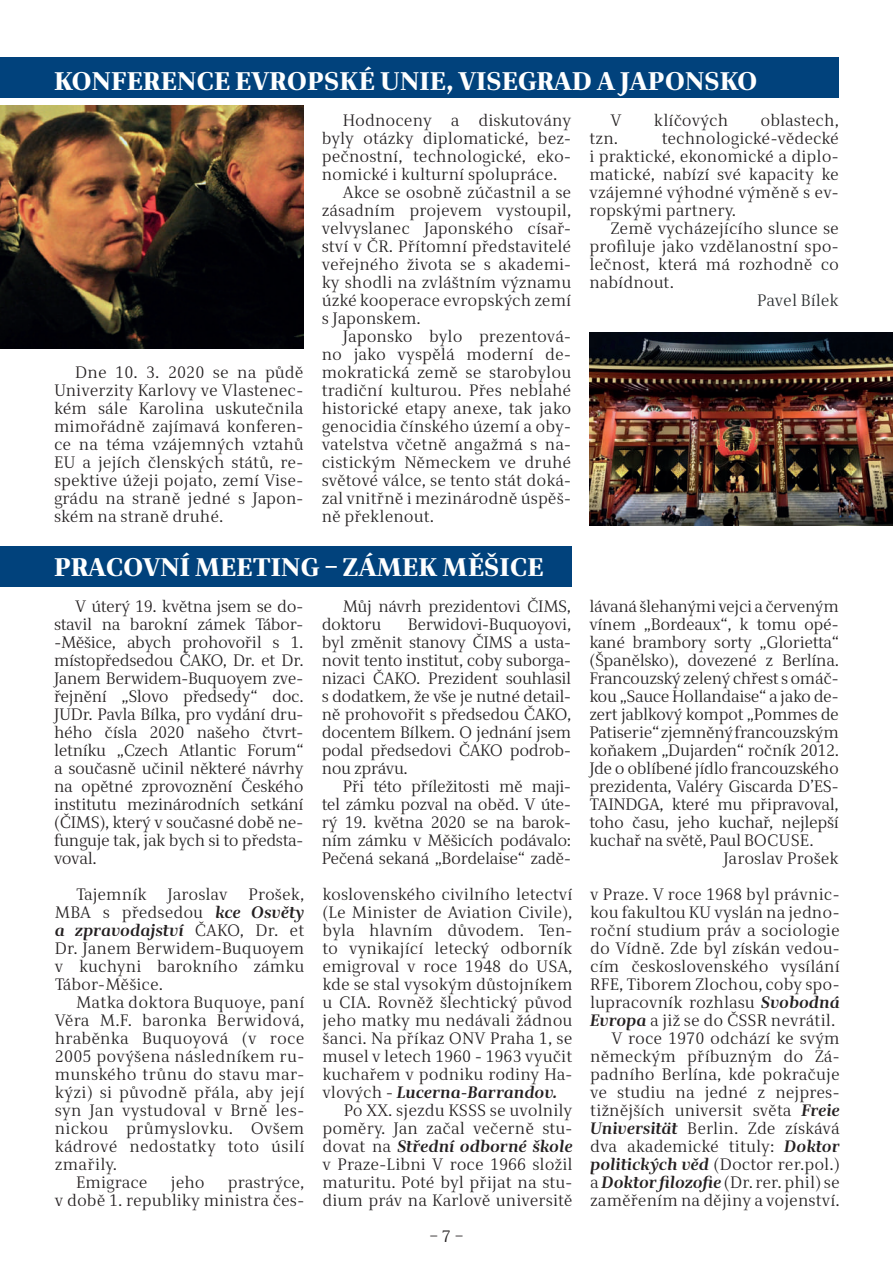
<style>
.page{position:relative;width:893px;height:1263px;background:#fff}
.page>*{position:absolute;margin:0;border:0;box-sizing:border-box;transform-origin:0 0}
.t1{font:800 25.5px "Alfon";color:#fff}
.t2{font:16.5px/18px "Alfon";color:#231f20;text-align:justify}
.t3{font:16.5px/18px "Alfon";letter-spacing:-.025em;color:#231f20}
.t4{font:italic 700 16.5px "Alfon";color:#231f20}
.t5{font:16.5px "Alfon";letter-spacing:-.005em;color:#292d2f}
.s1{font-weight:700;font-style:italic}
.s2{font-weight:400;font-style:normal}
</style>
<div class="page">
<div style="left:0;top:547px;width:571px;height:40px;background:#01427c"></div>
<div style="left:0;top:57px;width:839px;height:41px;background:#01427c"></div>
<img style="left:589px;top:333px;width:304px;height:193px">
<img style="left:0;top:106px;width:304px;height:243px">
<h1 class="t1" style="left:54px;top:66px;width:705px">KONFERENCE EVROPSKÉ UNIE, VISEGRAD A JAPONSKO</h1>
<p class="t2" style="left:54px;top:364px;width:251px;text-indent:21px">Dne 10. 3. 2020 se na půdě Univerzity Karlovy ve Vlastenec‑ kém sále Karolina uskutečnila mimořádně zajímavá konferen‑ ce na téma vzájemných vztahů EU a jejích členských států, re‑ spektive úžeji pojato, zemí Vise‑ grádu na straně jedné s Japon‑ ském na straně druhé.</p>
<p class="t2" style="left:343px;top:112px;width:230px">Hodnoceny a diskutovány</p>
<p class="t2" style="left:322px;top:130px;width:251px">byly otázky diplomatické, bez‑</p>
<p class="t2" style="left:322px;top:148px;width:251px">pečnostní, technologické, eko‑</p>
<p class="t2" style="left:322px;top:166px;width:237px">nomické i kulturní spolupráce.</p>
<p class="t2" style="left:343px;top:184px;width:230px">Akce se osobně zúčastnil a se</p>
<p class="t2" style="left:322px;top:202px;width:251px">zásadním projevem vystoupil,</p>
<p class="t2" style="left:322px;top:220px;width:251px">velvyslanec Japonského císař‑</p>
<p class="t2" style="left:322px;top:238px;width:251px">ství v ČR. Přítomní představitelé</p>
<p class="t2" style="left:322px;top:256px;width:251px">veřejného života se s akademi‑</p>
<p class="t2" style="left:322px;top:274px;width:251px">ky shodli na zvláštním významu</p>
<p class="t2" style="left:322px;top:292px;width:251px">úzké kooperace evropských zemí</p>
<p class="t2" style="left:322px;top:310px;width:101px">s Japonskem.</p>
<p class="t2" style="left:343px;top:328px;width:230px">Japonsko bylo prezentová‑</p>
<p class="t2" style="left:322px;top:346px;width:251px">no jako vyspělá moderní de‑</p>
<p class="t2" style="left:322px;top:364px;width:251px">mokratická země se starobylou</p>
<p class="t2" style="left:322px;top:382px;width:251px">tradiční kulturou. Přes neblahé</p>
<p class="t2" style="left:322px;top:400px;width:251px">historické etapy anexe, tak jako</p>
<p class="t2" style="left:322px;top:418px;width:251px">genocidia čínského území a oby‑</p>
<p class="t2" style="left:322px;top:436px;width:251px">vatelstva včetně angažmá s na‑</p>
<p class="t2" style="left:322px;top:454px;width:251px">cistickým Německem ve druhé</p>
<p class="t2" style="left:322px;top:472px;width:251px">světové válce, se tento stát doká‑</p>
<p class="t2" style="left:322px;top:490px;width:251px">zal vnitřně i mezinárodně úspěš‑</p>
<p class="t2" style="left:322px;top:508px;width:114px">ně překlenout.</p>
<h1 class="t1" style="left:54px;top:552px;width:491px">PRACOVNÍ MEETING – ZÁMEK MĚŠICE</h1>
<p class="t2" style="left:54px;top:598px;width:251px;text-indent:21px">V úterý 19. května jsem se do‑ stavil na barokní zámek Tábor‑ ‑Měšice, abych prohovořil s 1. místopředsedou ČAKO, Dr. et Dr.<br>Janem Berwidem ‑Buquoyem zve‑ řejnění „Slovo předsedy“ doc.<br>JUDr. Pavla Bílka, pro vydání dru‑ hého čísla 2020 našeho čtvrt‑ letníku „Czech Atlantic Forum“ a současně učinil některé návrhy na opětné zprovoznění Českého institutu mezinárodních setkání (ČIMS), který v současné době ne‑ funguje tak, jak bych si to předsta‑ voval.</p>
<p class="t3" style="left:322px;top:598px;width:251px;text-indent:21px">Můj návrh prezidentovi ČIMS, doktoru</p>
<p class="t2" style="left:322px;top:616px;width:251px;text-indent:86px">Berwidovi ‑Buquoyovi, byl změnit stanovy ČIMS a usta‑ novit tento institut, coby suborga‑ nizaci ČAKO. Prezident souhlasil s dodatkem, že vše je nutné detail‑ ně prohovořit s předsedou ČAKO, docentem Bílkem. O jednání jsem podal předsedovi ČAKO podrob‑ nou zprávu.</p>
<p class="t2" style="left:322px;top:778px;width:251px;text-indent:21px">Při této příležitosti mě maji‑ tel zámku pozval na oběd. V úte‑ rý 19. května 2020 se na barok‑ ním zámku v Měšicích podávalo:<br>Pečená sekaná „Bordelaise“ zadě‑</p>
<p class="t2" style="left:55px;top:886px;width:251px;text-indent:194px">Prošek, MBA s předsedou <span class="s1">kce Osvěty a zpravodajství</span> ČAKO, Dr. et Dr. Janem Berwidem ‑Buquoyem v kuchyni barokního zámku Tábor ‑Měšice.</p>
<p class="t2" style="left:76px;top:994px;width:230px">Matka doktora Buquoye, paní</p>
<p class="t2" style="left:55px;top:1012px;width:251px">Věra M.F. baronka Berwidová,</p>
<p class="t2" style="left:55px;top:1030px;width:251px">hraběnka Buquoyová (v roce</p>
<p class="t2" style="left:55px;top:1048px;width:251px">2005 povýšena následníkem ru‑</p>
<p class="t2" style="left:55px;top:1066px;width:251px">munského trůnu do stavu mar‑</p>
<p class="t2" style="left:55px;top:1084px;width:251px">kýzi) si původně přála, aby její</p>
<p class="t2" style="left:55px;top:1102px;width:251px">syn Jan vystudoval v Brně les‑</p>
<p class="t2" style="left:55px;top:1120px;width:251px">nickou průmyslovku. Ovšem</p>
<p class="t2" style="left:55px;top:1138px;width:251px">kádrové nedostatky toto úsilí</p>
<p class="t2" style="left:55px;top:1156px;width:64px">zmařily.</p>
<p class="t2" style="left:76px;top:1174px;width:73px">Emigrace</p>
<p class="t2" style="left:171px;top:1174px;width:36px">jeho</p>
<p class="t2" style="left:76px;top:886px;width:72px">Tajemník</p>
<p class="t2" style="left:168px;top:886px;width:62px">Jaroslav</p>
<p class="t2" style="left:55px;top:1174px;width:251px;text-align:right">prastrýce,<br>v době 1. republiky ministra čes‑</p>
<p class="t2" style="left:322px;top:886px;width:252px">koslovenského civilního letectví</p>
<p class="t2" style="left:322px;top:904px;width:252px">(Le Minister de Aviation Civile),</p>
<p class="t2" style="left:322px;top:922px;width:252px">byla hlavním důvodem. Ten‑</p>
<p class="t2" style="left:322px;top:940px;width:252px">to vynikající letecký odborník</p>
<p class="t2" style="left:322px;top:958px;width:252px">emigroval v roce 1948 do USA,</p>
<p class="t2" style="left:322px;top:976px;width:252px">kde se stal vysokým důstojníkem</p>
<p class="t2" style="left:322px;top:994px;width:252px">u CIA. Rovněž šlechtický původ</p>
<p class="t2" style="left:322px;top:1012px;width:252px">jeho matky mu nedávali žádnou</p>
<p class="t2" style="left:322px;top:1030px;width:252px">šanci. Na příkaz ONV Praha 1, se</p>
<p class="t2" style="left:322px;top:1048px;width:252px">musel v letech 1960 ‑ 1963 vyučit</p>
<p class="t2" style="left:322px;top:1066px;width:252px">kuchařem v podniku rodiny Ha‑</p>
<p class="t4" style="left:322px;top:1083px;width:236px"><span class="s2">vlových ‑</span> Lucerna -Barrandov.</p>
<p class="t2" style="left:344px;top:1102px;width:230px">Po XX. sjezdu KSSS se uvolnily</p>
<p class="t2" style="left:322px;top:1120px;width:252px">poměry. Jan začal večerně stu‑</p>
<p class="t4" style="left:322px;top:1137px;width:252px"><span class="s2">dovat na</span> Střední odborné škole</p>
<p class="t2" style="left:322px;top:1156px;width:252px">v Praze ‑Libni V roce 1966 složil</p>
<p class="t2" style="left:322px;top:1174px;width:252px">maturitu. Poté byl přijat na stu‑</p>
<p class="t2" style="left:322px;top:1192px;width:252px">dium práv na Karlově universitě</p>
<p class="t2" style="left:430px;top:1228px;width:35px">– 7 –</p>
<p class="t2" style="left:611px;top:112px;width:13px">V</p>
<p class="t2" style="left:654px;top:112px;width:76px">klíčových</p>
<p class="t2" style="left:760px;top:112px;width:80px">oblastech,</p>
<p class="t2" style="left:589px;top:130px;width:30px">tzn.</p>
<p class="t2" style="left:589px;top:130px;width:251px;text-indent:72px">technologické ‑vědecké i praktické, ekonomické a diplo‑ matické, nabízí své kapacity ke vzájemné výhodné výměně s ev‑ ropskými partnery.</p>
<p class="t2" style="left:589px;top:220px;width:251px;text-indent:21px">Země vycházejícího slunce se profiluje jako vzdělanostní spo‑ lečnost, která má rozhodně co nabídnout.</p>
<p class="t5" style="left:757px;top:291px;width:83px">Pavel Bílek</p>
<p class="t3" style="left:589px;top:598px;width:251px">lávaná šlehanými vejci a červeným</p>
<p class="t3" style="left:589px;top:616px;width:251px">vínem „Bordeaux“, k tomu opé‑</p>
<p class="t3" style="left:589px;top:634px;width:251px">kané brambory sorty „Glorietta“</p>
<p class="t3" style="left:589px;top:652px;width:251px">(Španělsko), dovezené z Berlína.</p>
<p class="t3" style="left:589px;top:670px;width:251px">Francouzský zelený chřest s omáč‑</p>
<p class="t3" style="left:589px;top:688px;width:251px">kou „Sauce Hollandaise“ a jako de‑</p>
<p class="t3" style="left:589px;top:706px;width:251px">zert jablkový kompot „Pommes de</p>
<p class="t3" style="left:589px;top:724px;width:251px">Patiserie“ zjemněný francouzským</p>
<p class="t3" style="left:589px;top:742px;width:251px">koňakem „Dujarden“ ročník 2012.</p>
<p class="t3" style="left:589px;top:760px;width:251px">Jde o oblíbené jídlo francouzského</p>
<p class="t3" style="left:589px;top:778px;width:251px">prezidenta, Valéry Giscarda D’ES‑</p>
<p class="t3" style="left:589px;top:796px;width:251px">TAINDGA, které mu připravoval,</p>
<p class="t3" style="left:589px;top:814px;width:251px">toho času, jeho kuchař, nejlepší</p>
<p class="t3" style="left:589px;top:832px;width:226px">kuchař na světě, Paul BOCUSE.</p>
<p class="t2" style="left:723px;top:850px;width:117px">Jaroslav Prošek</p>
<p class="t2" style="left:590px;top:886px;width:251px;text-align:right">v Praze. V roce 1968 byl právnic‑ kou fakultou KU vyslán na jedno‑ roční studium práv a sociologie do Vídně. Zde byl získán vedou‑ cím československého vysílání<br>RFE, Tiborem Zlochou, coby spo‑ lupracovník rozhlasu <span class="s1">Svobodná<br>Evropa</span> a již se do ČSSR nevrátil.<br>V roce 1970 odchází ke svým německým příbuzným do Zá‑ padního Berlína, kde pokračuje ve studiu na jedné z nejpres‑ tižnějších universit světa <span class="s1">Freie<br>Universität</span> Berlin. Zde získává dva akademické tituly: <span class="s1">Doktor politických věd</span> (Doctor rer.pol.) a <span class="s1">Doktor filozofie</span> (Dr. rer. phil) se zaměřením na dějiny a vojenství.</p>
</div>
